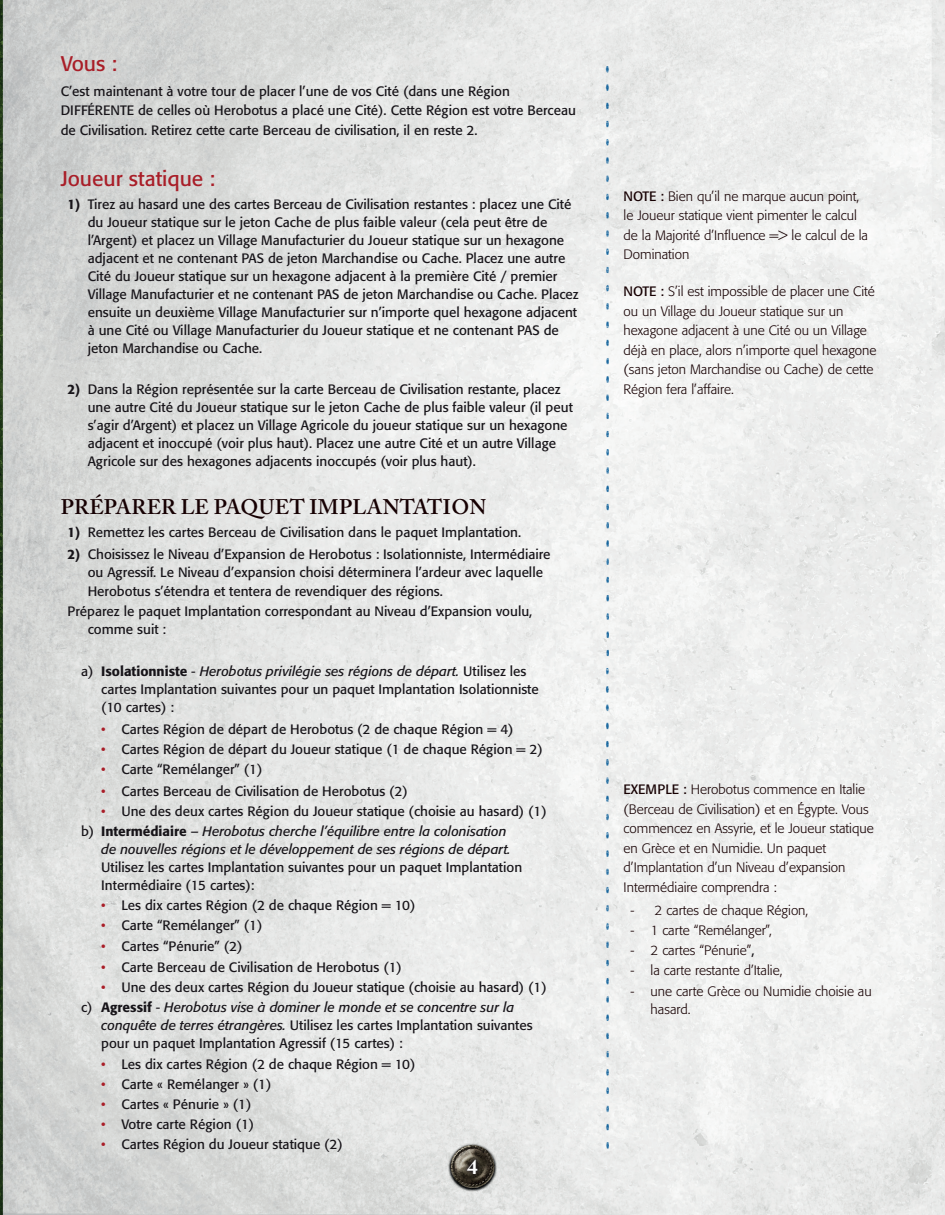
<style>
.page{position:relative;width:945px;height:1215px;background:#fff}
.page>*{position:absolute;margin:0;border:0;box-sizing:border-box;transform-origin:0 0}
.t1{font:600 21px "Adobe Caslon Pro";letter-spacing:.015em;color:#160002}
.t2{font:21px "Formata";color:#a91e28}
.t3{font:700 21px "Adobe Caslon Pro";color:#fff}
.t4{font:13.5px/18px "Formata";color:#171419}
.t5{font:300 13.5px/19.5px "Formata";color:#160002}
.t6{font:italic 13.5px "Formata";color:#171419}
.s1{font-weight:500}
.s2{font-style:italic}
.s3{color:#a91e28}
.s4{font-weight:400}
.s5{font-weight:400;color:#171419}
</style>
<div class="page">
<img style="left:0;top:0;width:945px;height:1215px">
<img style="left:606px;top:67px;width:3px;height:1081px">
<img style="left:448px;top:1140px;width:49px;height:53px">
<svg style="left:462px;top:1153px;width:22px;height:27px"></svg>
<h1 class="t2" style="left:61px;top:51px;width:58px">Vous :</h1>
<p class="t4" style="left:61px;top:81px;width:517px;line-height:19.5px">C’est maintenant à votre tour de placer l’une de vos Cité (dans une Région<br>DIFFÉRENTE de celles où Herobotus a placé une Cité). Cette Région est votre Berceau de Civilisation. Retirez cette carte Berceau de civilisation, il en reste 2.</p>
<h1 class="t2" style="left:61px;top:166px;width:156px">Joueur statique :</h1>
<p class="t4" style="left:88px;top:195px;width:493px;text-indent:-20px"><span class="s1">1)</span> Tirez au hasard une des cartes Berceau de Civilisation restantes : placez une Cité du Joueur statique sur le jeton Cache de plus faible valeur (cela peut être de l’Argent) et placez un Village Manufacturier du Joueur statique sur un hexagone adjacent et ne contenant PAS de jeton Marchandise ou Cache. Placez une autre Cité du Joueur statique sur un hexagone adjacent à la première Cité / premier Village Manufacturier et ne contenant PAS de jeton Marchandise ou Cache. Placez ensuite un deuxième Village Manufacturier sur n’importe quel hexagone adjacent à une Cité ou Village Manufacturier du Joueur statique et ne contenant PAS de jeton Marchandise ou Cache.</p>
<p class="t4" style="left:88px;top:380px;width:487px;text-indent:-20px"><span class="s1">2)</span> Dans la Région représentée sur la carte Berceau de Civilisation restante, placez une autre Cité du Joueur statique sur le jeton Cache de plus faible valeur (il peut s’agir d’Argent) et placez un Village Agricole du joueur statique sur un hexagone adjacent et inoccupé (voir plus haut). Placez une autre Cité et un autre Village Agricole sur des hexagones adjacents inoccupés (voir plus haut).</p>
<h1 class="t1" style="left:61px;top:494px;width:427px">PRÉPARER LE PAQUET IMPLANTATION</h1>
<p class="t4" style="left:68px;top:523px;width:455px"><span class="s1">1)</span> Remettez les cartes Berceau de Civilisation dans le paquet Implantation.</p>
<p class="t4" style="left:88px;top:545px;width:464px;text-indent:-20px"><span class="s1">2)</span> Choisissez le Niveau d’Expansion de Herobotus : Isolationniste, Intermédiaire ou Agressif. Le Niveau d’expansion choisi déterminera l’ardeur avec laquelle</p>
<p class="t4" style="left:68px;top:581px;width:466px;line-height:20.1px;text-indent:20px">Herobotus s’étendra et tentera de revendiquer des régions.<br>Préparez le paquet Implantation correspondant au Niveau d’Expansion voulu,</p>
<p class="t4" style="left:88px;top:621px;width:80px">comme suit :</p>
<p class="t4" style="left:101px;top:662px;width:439px;text-indent:-20px">a) <span class="s1">Isolationniste</span> - <span class="s2">Herobotus privilégie ses régions de départ.</span> Utilisez les cartes Implantation suivantes pour un paquet Implantation Isolationniste (10 cartes) :</p>
<p class="t4" style="left:101px;top:720px;width:414px"><span class="s3">•</span> Cartes Région de départ de Herobotus (2 de chaque Région = 4)</p>
<p class="t4" style="left:101px;top:740px;width:443px"><span class="s3">•</span> Cartes Région de départ du Joueur statique (1 de chaque Région = 2)</p>
<p class="t4" style="left:101px;top:760px;width:163px"><span class="s3">•</span> Carte “Remélanger” (1)</p>
<p class="t4" style="left:101px;top:782px;width:308px"><span class="s3">•</span> Cartes Berceau de Civilisation de Herobotus (2)</p>
<p class="t4" style="left:81px;top:801px;width:467px;line-height:20.1px;text-indent:20px"><span class="s3">•</span> Une des deux cartes Région du Joueur statique (choisie au hasard) (1) b) <span class="s1">Intermédiaire</span> – <span class="s2">Herobotus cherche l’équilibre entre la colonisation</span></p>
<p class="t6" style="left:101px;top:841px;width:411px">de nouvelles régions et le développement de ses régions de départ.</p>
<p class="t4" style="left:101px;top:858px;width:423px">Utilisez les cartes Implantation suivantes pour un paquet Implantation<br>Intermédiaire (15 cartes):</p>
<p class="t4" style="left:101px;top:896px;width:316px"><span class="s3">•</span> Les dix cartes Région (2 de chaque Région = 10)</p>
<p class="t4" style="left:101px;top:917px;width:163px"><span class="s3">•</span> Carte “Remélanger” (1)</p>
<p class="t4" style="left:101px;top:937px;width:143px"><span class="s3">•</span> Cartes “Pénurie” (2)</p>
<p class="t4" style="left:101px;top:958px;width:302px"><span class="s3">•</span> Carte Berceau de Civilisation de Herobotus (1)</p>
<p class="t4" style="left:81px;top:977px;width:467px;line-height:20.1px;text-indent:20px"><span class="s3">•</span> Une des deux cartes Région du Joueur statique (choisie au hasard) (1) c) <span class="s1">Agressif</span> - <span class="s2">Herobotus vise à dominer le monde et se concentre sur la</span></p>
<p class="t4" style="left:101px;top:1017px;width:433px"><span class="s2">conquête de terres étrangères.</span> Utilisez les cartes Implantation suivantes pour un paquet Implantation Agressif (15 cartes) :</p>
<p class="t4" style="left:101px;top:1055px;width:316px"><span class="s3">•</span> Les dix cartes Région (2 de chaque Région = 10)</p>
<p class="t4" style="left:101px;top:1075px;width:172px"><span class="s3">•</span> Carte « Remélanger » (1)</p>
<p class="t4" style="left:101px;top:1095px;width:152px"><span class="s3">•</span> Cartes « Pénurie » (1)</p>
<p class="t4" style="left:101px;top:1115px;width:155px"><span class="s3">•</span> Votre carte Région (1)</p>
<p class="t4" style="left:101px;top:1135px;width:243px"><span class="s3">•</span> Cartes Région du Joueur statique (2)</p>
<h1 class="t3" style="left:467px;top:1155px;width:12px">4</h1>
<p class="t5" style="left:624px;top:187px;width:246px"><span class="s4">NOTE :</span> Bien qu’il ne marque aucun point, le Joueur statique vient pimenter le calcul de la Majorité d’Influence =&gt; le calcul de la Domination</p>
<p class="t5" style="left:624px;top:282px;width:254px"><span class="s4">NOTE :</span> S’il est impossible de placer une Cité ou un Village du Joueur statique sur un hexagone adjacent à une Cité ou un Village déjà en place, alors n’importe quel hexagone (sans jeton Marchandise ou Cache) de cette Région fera l’affaire.</p>
<p class="t5" style="left:624px;top:780px;width:252px"><span class="s4">EXEMPLE :</span> Herobotus commence en Italie (Berceau de Civilisation) et en Égypte. Vous commencez en Assyrie, et le Joueur statique en Grèce et en Numidie. Un paquet d’Implantation d’un Niveau d’expansion Intermédiaire comprendra :</p>
<p class="t5" style="left:630px;top:901px;width:180px">- 2 cartes de chaque Région,</p>
<p class="t5" style="left:630px;top:921px;width:143px">- 1 carte “Remélanger”,</p>
<p class="t5" style="left:630px;top:941px;width:126px">- 2 cartes “Pénurie”<span class="s5">,</span></p>
<p class="t5" style="left:630px;top:961px;width:154px">- la carte restante d’Italie,</p>
<p class="t5" style="left:651px;top:982px;width:223px;line-height:18px;text-indent:-20px">- une carte Grèce ou Numidie choisie au hasard.</p>
</div>
